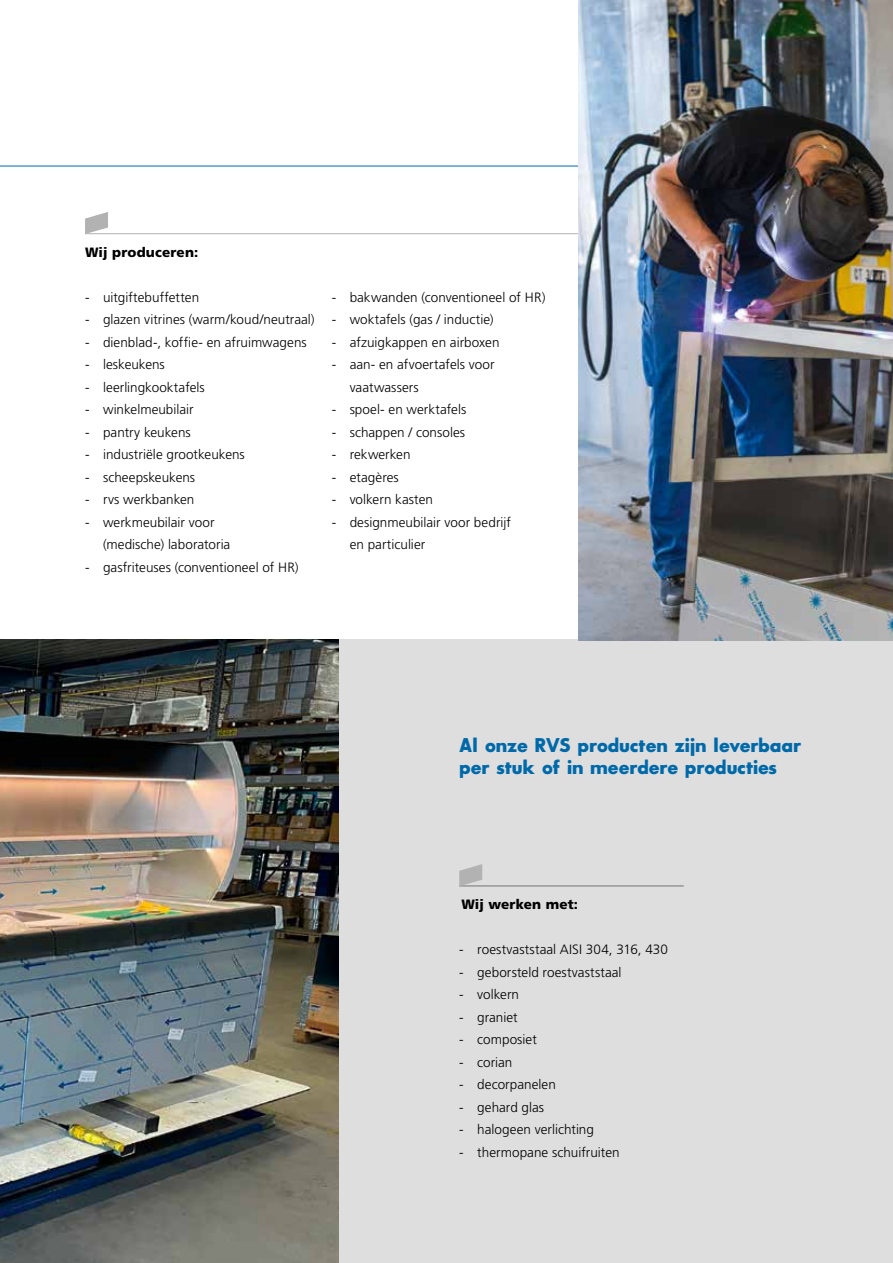
<style>
.page{position:relative;width:893px;height:1263px;background:#fff}
.page>*{position:absolute;margin:0;border:0;box-sizing:border-box;transform-origin:0 0}
.t1{font:19.5px/22.5px "Sans Serif Bld FLF";letter-spacing:-.005em;color:#0069a9}
.t2{font:300 13.5px/22.5px "Frutiger";letter-spacing:.005em;color:#000}
.t3{font:900 13.5px "Frutiger";letter-spacing:.01em;color:#000}
</style>
<div class="page">
<div style="left:339px;top:639px;width:554px;height:624px;background:#dedede"></div>
<img style="left:0;top:639px;width:339px;height:624px">
<hr style="left:0;top:166px;width:628px;height:1px;background:#0069a9">
<hr style="left:85px;top:233px;width:509px;height:1px;background:#b3b2b2">
<svg style="left:85px;top:212px;width:23px;height:22px"></svg>
<hr style="left:459px;top:886px;width:225px;height:1px;background:#747373">
<svg style="left:459px;top:864px;width:23px;height:22px"></svg>
<img style="left:578px;top:0;width:315px;height:640px">
<p class="t3" style="left:85px;top:244px;width:115px">Wij produceren:</p>
<p class="t2" style="left:85px;top:286px;width:116px">- uitgiftebuffetten</p>
<p class="t2" style="left:85px;top:308px;width:231px">- glazen vitrines (warm/koud/neutraal)</p>
<p class="t2" style="left:85px;top:331px;width:223px">- dienblad-, koffie- en afruimwagens</p>
<p class="t2" style="left:85px;top:353px;width:81px">- leskeukens</p>
<p class="t2" style="left:85px;top:376px;width:121px">- leerlingkooktafels</p>
<p class="t2" style="left:85px;top:398px;width:110px">- winkelmeubilair</p>
<p class="t2" style="left:85px;top:421px;width:107px">- pantry keukens</p>
<p class="t2" style="left:85px;top:443px;width:161px">- industriële grootkeukens</p>
<p class="t2" style="left:85px;top:466px;width:112px">- scheepskeukens</p>
<p class="t2" style="left:85px;top:488px;width:111px">- rvs werkbanken</p>
<p class="t2" style="left:103px;top:511px;width:129px;text-indent:-18px">- werkmeubilair voor (medische) laboratoria</p>
<p class="t2" style="left:85px;top:556px;width:215px">- gasfriteuses (conventioneel of HR)</p>
<p class="t2" style="left:332px;top:286px;width:215px">- bakwanden (conventioneel of HR)</p>
<p class="t2" style="left:332px;top:308px;width:163px">- woktafels (gas / inductie)</p>
<p class="t2" style="left:332px;top:331px;width:169px">- afzuigkappen en airboxen</p>
<p class="t2" style="left:350px;top:353px;width:146px;text-indent:-18px">- aan- en afvoertafels voor vaatwassers</p>
<p class="t2" style="left:332px;top:398px;width:136px">- spoel- en werktafels</p>
<p class="t2" style="left:332px;top:421px;width:135px">- schappen / consoles</p>
<p class="t2" style="left:332px;top:443px;width:80px">- rekwerken</p>
<p class="t2" style="left:332px;top:466px;width:69px">- etagères</p>
<p class="t2" style="left:332px;top:488px;width:103px">- volkern kasten</p>
<p class="t2" style="left:350px;top:511px;width:163px;text-indent:-18px">- designmeubilair voor bedrijf en particulier</p>
<h1 class="t1" style="left:459px;top:734px;width:343px">Al onze RVS producten zijn leverbaar per stuk of in meerdere producties</h1>
<p class="t3" style="left:461px;top:896px;width:118px">Wij werken met:</p>
<p class="t2" style="left:459px;top:938px;width:210px">- roestvaststaal AISI 304, 316, 430</p>
<p class="t2" style="left:459px;top:961px;width:164px">- geborsteld roestvaststaal</p>
<p class="t2" style="left:459px;top:983px;width:61px">- volkern</p>
<p class="t2" style="left:459px;top:1006px;width:60px">- graniet</p>
<p class="t2" style="left:459px;top:1028px;width:79px">- composiet</p>
<p class="t2" style="left:459px;top:1051px;width:55px">- corian</p>
<p class="t2" style="left:459px;top:1073px;width:98px">- decorpanelen</p>
<p class="t2" style="left:459px;top:1096px;width:86px">- gehard glas</p>
<p class="t2" style="left:459px;top:1118px;width:136px">- halogeen verlichting</p>
<p class="t2" style="left:459px;top:1141px;width:162px">- thermopane schuifruiten</p>
</div>
